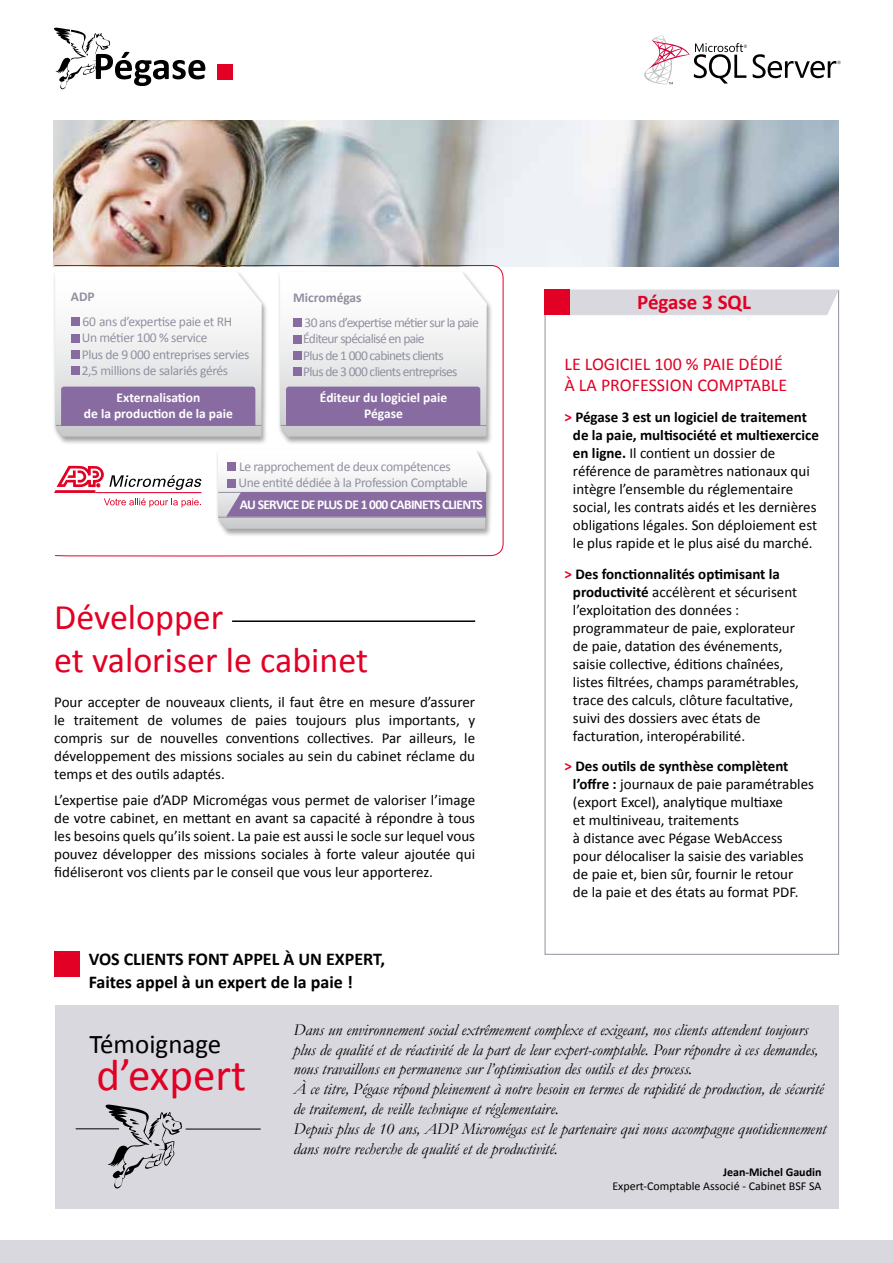
<style>
.page{position:relative;width:893px;height:1263px;background:#fff}
.page>*{position:absolute;margin:0;border:0;box-sizing:border-box;transform-origin:0 0}
.t1{font:45px "Calibri";color:#e20025}
.t2{font:36px/43.2px "Calibri";color:#e20025}
.t3{font:27px "Calibri";color:#000}
.t4{font:700 21px "Calibri";color:#e20025}
.t5{font:700 18px/22.6px "Calibri";color:#000}
.t6{font:18px/21.6px "Calibri";color:#e20025}
.t7{font:italic 16.5px/19.8px "Garamond";color:#000}
.t8{font:15px/18px "Calibri";color:#000}
.t9{font:13.5px/16.2px "Calibri";letter-spacing:-.025em;color:#9290a1}
.t10{font:13.5px/16.2px "Calibri";letter-spacing:-.05em;color:#9290a1}
.t11{font:700 13.5px/16.2px "Calibri";color:#fff;text-align:center}
.t12{font:700 13.5px "Calibri";letter-spacing:-.05em;color:#fff}
.t13{font:700 13.5px "Calibri";color:#9290a1}
.t14{font:12px "Calibri";color:#000}
.t15{font:700 12px "Calibri";color:#000}
.s1{font-weight:700;color:#e20025}
.s2{font-weight:700}
</style>
<div class="page">
<div style="left:56px;top:1006px;width:783px;height:203px;background:#d9d8de"></div>
<img style="left:54px;top:121px;width:785px;height:145px">
<hr style="left:76px;top:1128px;width:43px;height:1px;background:#000">
<div style="left:0;top:1241px;width:893px;height:22px;background:#d9d8de"></div>
<svg style="left:54px;top:28px;width:151px;height:61px"></svg>
<div style="left:217px;top:64px;width:16px;height:15px;background:#e20025"></div>
<div style="left:570px;top:290px;width:269px;height:25px;background:#d9d8de"></div>
<div style="left:545px;top:290px;width:25px;height:25px;background:#e20025"></div>
<div style="left:54px;top:951px;width:26px;height:26px;background:#e20025"></div>
<svg style="left:105px;top:1104px;width:77px;height:85px"></svg>
<hr style="left:186px;top:1129px;width:75px;height:1px;background:#000">
<hr style="left:232px;top:620px;width:243px;height:2px;background:#000">
<svg style="left:753px;top:54px;width:88px;height:24px"></svg>
<svg style="left:644px;top:35px;width:103px;height:49px"></svg>
<svg style="left:53px;top:265px;width:451px;height:291px"></svg>
<div style="left:277px;top:271px;width:216px;height:174px;background:#000;opacity:.36"></div>
<svg style="left:280px;top:271px;width:207px;height:166px"></svg>
<div style="left:52px;top:271px;width:216px;height:174px;background:#000;opacity:.36"></div>
<svg style="left:55px;top:271px;width:207px;height:166px"></svg>
<div style="left:71px;top:318px;width:8px;height:8px;background:#876ba1"></div>
<div style="left:71px;top:334px;width:8px;height:8px;background:#876ba1"></div>
<div style="left:71px;top:350px;width:8px;height:8px;background:#876ba1"></div>
<div style="left:71px;top:366px;width:8px;height:9px;background:#876ba1"></div>
<div style="left:293px;top:319px;width:9px;height:8px;background:#876ba1"></div>
<div style="left:293px;top:335px;width:9px;height:8px;background:#876ba1"></div>
<div style="left:293px;top:351px;width:9px;height:9px;background:#876ba1"></div>
<div style="left:293px;top:367px;width:9px;height:9px;background:#876ba1"></div>
<svg style="left:54px;top:466px;width:147px;height:41px"></svg>
<div style="left:215px;top:448px;width:278px;height:89px;background:#000;opacity:.36"></div>
<svg style="left:218px;top:449px;width:268px;height:80px"></svg>
<p class="t13" style="left:71px;top:289px;width:25px">ADP</p>
<p class="t9" style="left:82px;top:313px;width:169px">60 ans d’expertise paie et RH<br>Un métier 100 % service<br>Plus de 9 000 entreprises servies<br>2,5 millions de salariés gérés</p>
<p class="t11" style="left:84px;top:389px;width:151px">Externalisation<br>de la production de la paie</p>
<p class="t13" style="left:293px;top:290px;width:70px">Micromégas</p>
<p class="t10" style="left:303px;top:314px;width:177px">30 ans d’expertise métier sur la paie<br>Éditeur spécialisé en paie<br>Plus de 1 000 cabinets clients<br>Plus de 3 000 clients entreprises</p>
<p class="t11" style="left:320px;top:389px;width:129px">Éditeur du logiciel paie<br>Pégase</p>
<p class="t9" style="left:238px;top:458px;width:231px">Le rapprochement de deux compétences<br>Une entité dédiée à la Profession Comptable</p>
<p class="t12" style="left:240px;top:496px;width:245px">AU SERVICE DE PLUS DE 1 000 CABINETS CLIENTS</p>
<h2 class="t2" style="left:54px;top:593px;width:315px">Développer<br>et valoriser le cabinet</h2>
<p class="t8" style="left:54px;top:692px;width:422px;text-align:justify">Pour accepter de nouveaux clients, il faut être en mesure d’assurer le traitement de volumes de paies toujours plus importants, y compris sur de nouvelles conventions collectives. Par ailleurs, le développement des missions sociales au sein du cabinet réclame du temps et des outils adaptés.</p>
<p class="t8" style="left:54px;top:791px;width:422px;text-align:justify">L’expertise paie d’ADP Micromégas vous permet de valoriser l’image de votre cabinet, en mettant en avant sa capacité à répondre à tous les besoins quels qu’ils soient. La paie est aussi le socle sur lequel vous pouvez développer des missions sociales à forte valeur ajoutée qui fidéliseront vos clients par le conseil que vous leur apporterez.</p>
<p class="t5" style="left:89px;top:947px;width:298px">VOS CLIENTS FONT APPEL À UN EXPERT,<br>Faites appel à un expert de la paie !</p>
<h3 class="t4" style="left:637px;top:289px;width:115px">Pégase 3 SQL</h3>
<p class="t6" style="left:564px;top:352px;width:224px">LE LOGICIEL 100 % PAIE DÉDIÉ<br>À LA PROFESSION COMPTABLE</p>
<p class="t8" style="left:573px;top:407px;width:248px;text-indent:-9px"><span class="s1">&gt;</span> <span class="s2">Pégase 3 est un logiciel de traitement de la paie, multisociété et multiexercice en ligne.</span> Il contient un dossier de référence de paramètres nationaux qui intègre l’ensemble du réglementaire social, les contrats aidés et les dernières obligations légales. Son déploiement est le plus rapide et le plus aisé du marché.</p>
<p class="t8" style="left:573px;top:564px;width:228px;text-indent:-9px"><span class="s1">&gt;</span> <span class="s2">Des fonctionnalités optimisant la productivité</span> accélèrent et sécurisent l’exploitation des données : programmateur de paie, explorateur de paie, datation des événements, saisie collective, éditions chaînées, listes filtrées, champs paramétrables, trace des calculs, clôture facultative, suivi des dossiers avec états de facturation, interopérabilité.</p>
<p class="t8" style="left:573px;top:757px;width:243px;text-indent:-9px"><span class="s1">&gt;</span> <span class="s2">Des outils de synthèse complètent l’offre :</span> journaux de paie paramétrables (export Excel), analytique multiaxe<br>et multiniveau, traitements<br>à distance avec Pégase WebAccess pour délocaliser la saisie des variables de paie et, bien sûr, fournir le retour<br>de la paie et des états au format PDF.</p>
<h3 class="t3" style="left:89px;top:1027px;width:133px">Témoignage</h3>
<h1 class="t1" style="left:97px;top:1047px;width:151px">d’expert</h1>
<p class="t7" style="left:293px;top:1019px;width:534px">Dans un environnement social extrêmement complexe et exigeant, nos clients attendent toujours plus de qualité et de réactivité de la part de leur expert-comptable. Pour répondre à ces demandes, nous travaillons en permanence sur l’optimisation des outils et des process.<br>À ce titre, Pégase répond pleinement à notre besoin en termes de rapidité de production, de sécurité de traitement, de veille technique et réglementaire.<br>Depuis plus de 10 ans, ADP Micromégas est le partenaire qui nous accompagne quotidiennement dans notre recherche de qualité et de productivité.</p>
<p class="t15" style="left:723px;top:1164px;width:100px">Jean-Michel Gaudin</p>
<p class="t14" style="left:612px;top:1179px;width:211px">Expert-Comptable Associé - Cabinet BSF SA</p>
</div>
